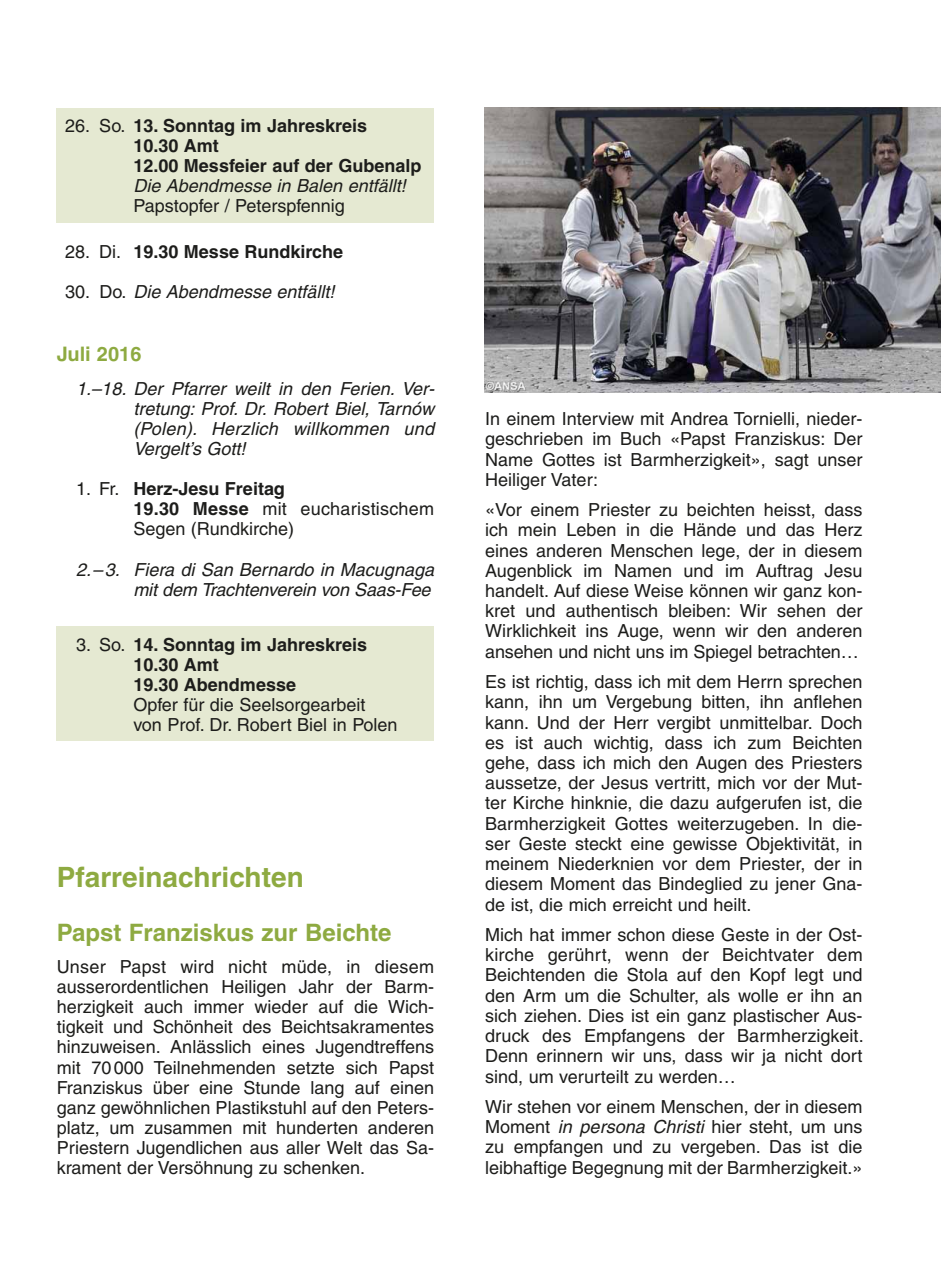
<style>
.page{position:relative;width:942px;height:1276px;background:#fff}
.page>*{position:absolute;margin:0;border:0;box-sizing:border-box;transform-origin:0 0}
.t1{font:700 28px "Helvetica";color:#8eaa41}
.t2{font:700 24px "Helvetica";color:#8eaa41}
.t3{font:700 20px "Helvetica";color:#8eaa41}
.t4{font:18px/20.2px "Helvetica";color:#1d1d1b;text-align:justify}
.t5{font:italic 18px/20px "Helvetica";color:#1d1d1b;text-align:justify}
.t6{font:700 18px/20px "Helvetica";color:#1d1d1b}
.s1{font-weight:400}
.s2{font-style:normal}
.s3{font-weight:700}
.s4{font-style:italic}
</style>
<div class="page">
<div style="left:57px;top:108px;width:377px;height:114px;background:#e5e9d2"></div>
<div style="left:57px;top:626px;width:377px;height:115px;background:#e5e9d2"></div>
<img style="left:484px;top:108px;width:456px;height:284px">
<p class="t6" style="left:133px;top:115px;width:289px;text-indent:-68px"><span class="s1">26. So.</span> 13. Sonntag im Jahreskreis<br>10.30 Amt<br>12.00 Messfeier auf der Gubenalp</p>
<p class="t5" style="left:133px;top:176px;width:274px">Die Abendmesse in Balen entfällt!</p>
<p class="t4" style="left:133px;top:195px;width:213px">Papstopfer / Peterspfennig</p>
<p class="t6" style="left:65px;top:242px;width:279px"><span class="s1">28. Di.</span> 19.30 Messe Rundkirche</p>
<p class="t5" style="left:65px;top:282px;width:271px"><span class="s2">30. Do.</span> Die Abendmesse entfällt!</p>
<p class="t3" style="left:57px;top:341px;width:86px">Juli 2016</p>
<p class="t5" style="left:133px;top:378px;width:302px;text-indent:-57px">1.–18. Der Pfarrer weilt in den Ferien. Ver&shy;tretung: Prof. Dr. Robert Biel, Tarnów (Polen). Herzlich willkommen und Vergelt’s Gott!</p>
<p class="t4" style="left:133px;top:479px;width:302px;text-align:left;text-indent:-57px">1. Fr. <span class="s3">Herz-Jesu Freitag<br>19.30 Messe</span> mit eucharistischem<br>Segen (Rundkirche)</p>
<p class="t5" style="left:76px;top:559px;width:359px;text-align:right">2.–3. Fiera di San Bernardo in Macugnaga mit dem Trachtenverein von Saas-Fee</p>
<p class="t6" style="left:133px;top:634px;width:235px;text-indent:-57px"><span class="s1">3. So.</span> 14. Sonntag im Jahreskreis<br>10.30 Amt<br>19.30 Abendmesse</p>
<p class="t4" style="left:133px;top:694px;width:265px">Opfer für die Seelsorgearbeit von Prof. Dr. Robert Biel in Polen</p>
<h1 class="t1" style="left:57px;top:860px;width:248px">Pfarreinachrichten</h1>
<h2 class="t2" style="left:57px;top:918px;width:336px">Papst Franziskus zur Beichte</h2>
<p class="t4" style="left:57px;top:956px;width:379px">Unser Papst wird nicht müde, in diesem ausserordentlichen Heiligen Jahr der Barm&shy;herzigkeit auch immer wieder auf die Wich&shy;tigkeit und Schönheit des Beichtsakramentes hinzuweisen. Anlässlich eines Jugendtreffens mit 70000 Teilnehmenden setzte sich Papst Franziskus über eine Stunde lang auf einen ganz gewöhnlichen Plastikstuhl auf den Peters&shy;platz, um zusammen mit hunderten anderen Priestern Jugendlichen aus aller Welt das Sa - krament der Versöhnung zu schenken.</p>
<p class="t4" style="left:485px;top:408px;width:379px">In einem Interview mit Andrea Tornielli, nieder&shy;geschrieben im Buch «Papst Franziskus: Der Name Gottes ist Barmherzigkeit», sagt unser Heiliger Vater:</p>
<p class="t4" style="left:485px;top:500px;width:379px">«Vor einem Priester zu beichten heisst, dass ich mein Leben in die Hände und das Herz eines anderen Menschen lege, der in diesem Augenblick im Namen und im Auftrag Jesu handelt. Auf diese Weise können wir ganz kon&shy;kret und authentisch bleiben: Wir sehen der Wirklichkeit ins Auge, wenn wir den anderen ansehen und nicht uns im Spiegel betrachten…</p>
<p class="t4" style="left:485px;top:671px;width:379px">Es ist richtig, dass ich mit dem Herrn sprechen kann, ihn um Vergebung bitten, ihn anflehen kann. Und der Herr vergibt unmittelbar. Doch es ist auch wichtig, dass ich zum Beichten gehe, dass ich mich den Augen des Priesters aussetze, der Jesus vertritt, mich vor der Mut&shy;ter Kirche hinknie, die dazu aufgerufen ist, die Barmherzigkeit Gottes weiterzugeben. In die&shy;ser Geste steckt eine gewisse Objektivität, in meinem Niederknien vor dem Priester, der in diesem Moment das Bindeglied zu jener Gna&shy;de ist, die mich erreicht und heilt.</p>
<p class="t4" style="left:485px;top:924px;width:380px">Mich hat immer schon diese Geste in der Ost&shy;kirche gerührt, wenn der Beichtvater dem Beichtenden die Stola auf den Kopf legt und den Arm um die Schulter, als wolle er ihn an sich ziehen. Dies ist ein ganz plastischer Aus&shy;druck des Empfangens der Barmherzigkeit.<br>Denn erinnern wir uns, dass wir ja nicht dort sind, um verurteilt zu werden…</p>
<p class="t4" style="left:485px;top:1096px;width:379px">Wir stehen vor einem Menschen, der in diesem Moment <span class="s4">in persona Christi</span> hier steht, um uns zu empfangen und zu vergeben. Das ist die leibhaftige Begegnung mit der Barmherzigkeit.»</p>
</div>
